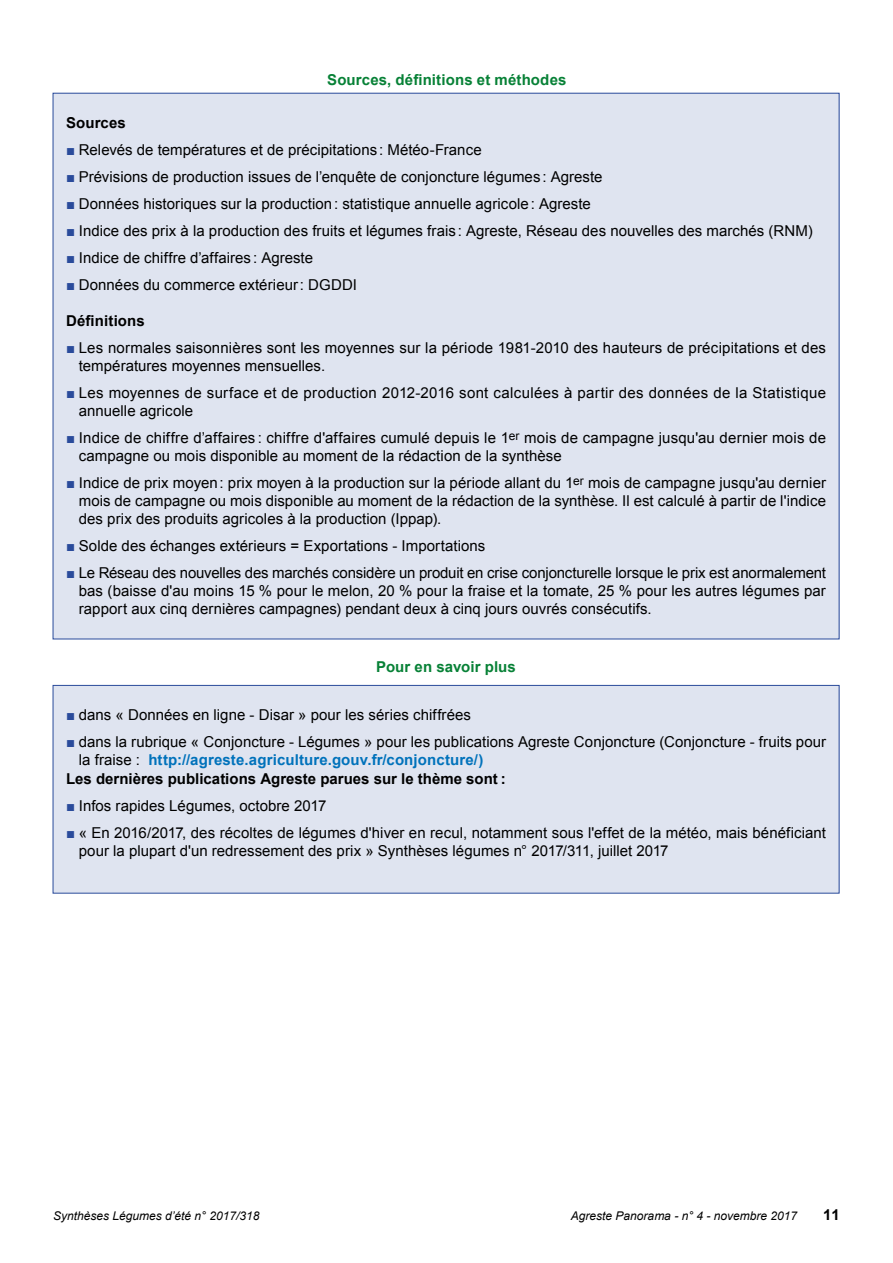
<style>
.page{position:relative;width:893px;height:1263px;background:#fff}
.page>*{position:absolute;margin:0;border:0;box-sizing:border-box;transform-origin:0 0}
.t1{font:15px/18px "Arial";letter-spacing:.005em;color:#000}
.Texte{font:700 15px "Arial";color:#000}
.t2{font:700 15px "Arial";letter-spacing:.005em;color:#078136}
.t3{font:italic 12px "Arial";color:#000}
.s1{color:#2a4b9b}
.s2{font-weight:700;color:#0072bb}
</style>
<div class="page">
<div style="left:53px;top:93px;width:786px;height:546px;background:#dfe4f0"></div>
<div style="left:53px;top:685px;width:786px;height:208px;background:#dfe4f0"></div>
<div style="left:53px;top:685px;width:786px;height:208px;border:1px solid #2a4b9b"></div>
<p class="t2" style="left:327px;top:70px;width:241px">Sources, définitions et méthodes</p>
<p class="Texte" style="left:66px;top:112px;width:61px">Sources</p>
<p class="t1" style="left:66px;top:140px;width:417px"><span class="s1">■</span> Relevés de températures et de précipitations : Météo-France</p>
<p class="t1" style="left:66px;top:167px;width:538px"><span class="s1">■</span> Prévisions de production issues de l’enquête de conjoncture légumes : Agreste</p>
<p class="t1" style="left:66px;top:194px;width:526px"><span class="s1">■</span> Données historiques sur la production: statistique annuelle agricole: Agreste</p>
<p class="t1" style="left:66px;top:221px;width:748px"><span class="s1">■</span> Indice des prix à la production des fruits et légumes frais : Agreste, Réseau des nouvelles des marchés (RNM)</p>
<p class="t1" style="left:66px;top:248px;width:248px"><span class="s1">■</span> Indice de chiffre d’affaires: Agreste</p>
<p class="t1" style="left:66px;top:275px;width:292px"><span class="s1">■</span> Données du commerce extérieur: DGDDI</p>
<p class="Texte" style="left:66px;top:310px;width:80px">Définitions</p>
<p class="t1" style="left:79px;top:338px;width:749px;text-indent:-13px"><span class="s1">■</span> Les normales saisonnières sont les moyennes sur la période 1981-2010 des hauteurs de précipitations et des températures moyennes mensuelles.</p>
<p class="t1" style="left:79px;top:383px;width:749px;text-indent:-13px"><span class="s1">■</span> Les moyennes de surface et de production 2012-2016 sont calculées à partir des données de la Statistique annuelle agricole</p>
<p class="t1" style="left:79px;top:428px;width:749px;text-indent:-13px"><span class="s1">■</span> Indice de chiffre d’affaires : chiffre d'affaires cumulé depuis le 1<sup>er</sup> mois de campagne jusqu'au dernier mois de campagne ou mois disponible au moment de la rédaction de la synthèse</p>
<p class="t1" style="left:79px;top:473px;width:749px;text-align:justify;text-indent:-13px"><span class="s1">■</span> Indice de prix moyen: prix moyen à la production sur la période allant du 1<sup>er</sup> mois de campagne jusqu'au dernier mois de campagne ou mois disponible au moment de la rédaction de la synthèse. Il est calculé à partir de l'indice des prix des produits agricoles à la production (Ippap).</p>
<p class="t1" style="left:66px;top:536px;width:421px"><span class="s1">■</span> Solde des échanges extérieurs = Exportations - Importations</p>
<p class="t1" style="left:79px;top:563px;width:749px;text-align:justify;text-indent:-13px"><span class="s1">■</span> Le Réseau des nouvelles des marchés considère un produit en crise conjoncturelle lorsque le prix est anormalement bas (baisse d'au moins 15 % pour le melon, 20 % pour la fraise et la tomate, 25 % pour les autres légumes par rapport aux cinq dernières campagnes) pendant deux à cinq jours ouvrés consécutifs.</p>
<p class="t2" style="left:376px;top:657px;width:141px">Pour en savoir plus</p>
<p class="t1" style="left:66px;top:706px;width:406px"><span class="s1">■</span> dans « Données en ligne - Disar » pour les séries chiffrées</p>
<p class="t1" style="left:79px;top:733px;width:749px;text-indent:-13px"><span class="s1">■</span> dans la rubrique « Conjoncture - Légumes » pour les publications Agreste Conjoncture (Conjoncture - fruits pour la fraise : <span class="s2">http://agreste.agriculture.gouv.fr/conjoncture/)</span></p>
<p class="Texte" style="left:66px;top:769px;width:441px">Les dernières publications Agreste parues sur le thème sont :</p>
<p class="t1" style="left:66px;top:797px;width:262px"><span class="s1">■</span> Infos rapides Légumes, octobre 2017</p>
<p class="t1" style="left:79px;top:824px;width:749px;text-indent:-13px"><span class="s1">■</span> « En 2016/2017, des récoltes de légumes d'hiver en recul, notamment sous l'effet de la météo, mais bénéficiant pour la plupart d'un redressement des prix » Synthèses légumes n° 2017/311, juillet 2017</p>
<p class="t3" style="left:53px;top:1208px;width:208px">Synthèses Légumes d’été n° 2017/318</p>
<p class="t3" style="left:571px;top:1208px;width:228px">Agreste Panorama - n° 4 - novembre 2017</p>
<p class="Texte" style="left:823px;top:1204px;width:18px">11</p>
</div>
